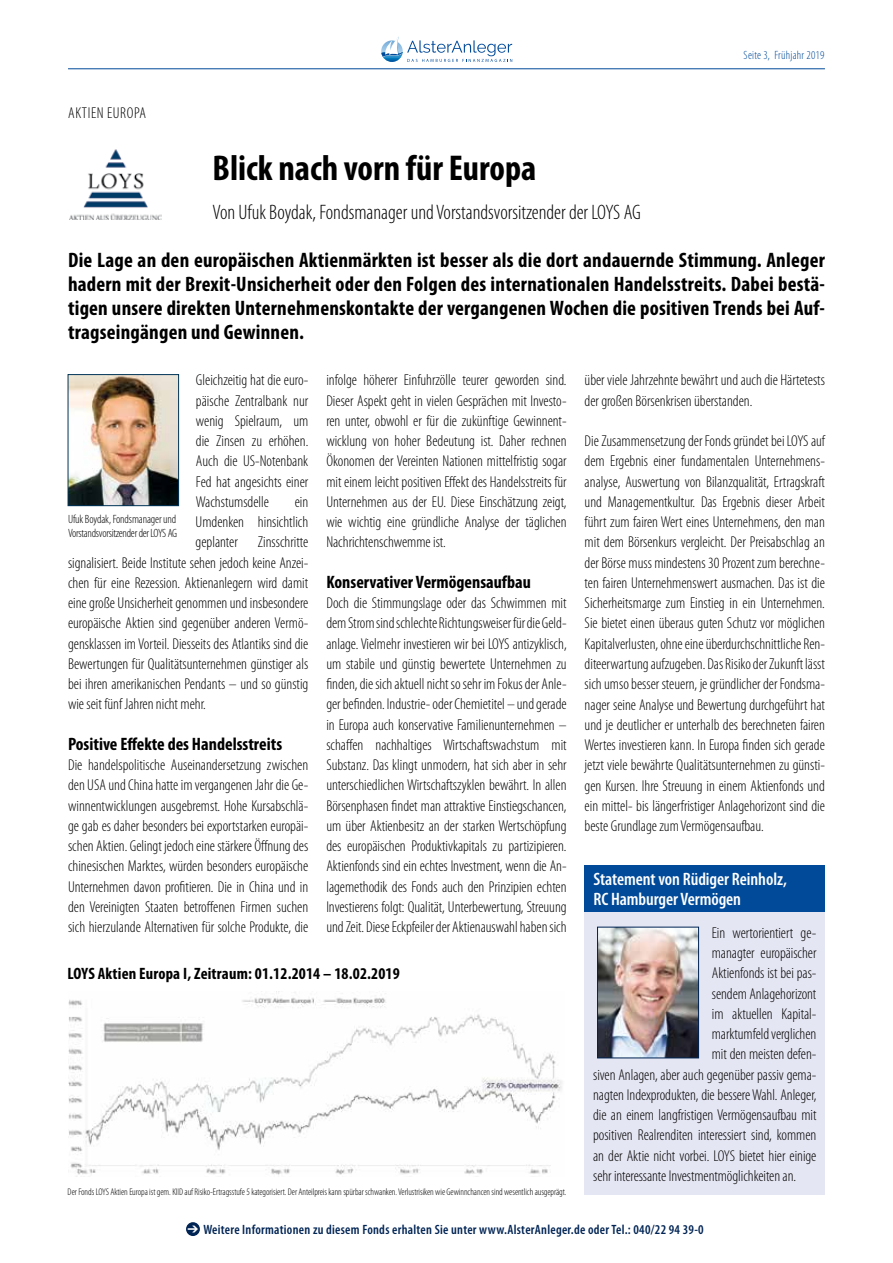
<style>
.page{position:relative;width:893px;height:1263px;background:#fff}
.page>*{position:absolute;margin:0;border:0;box-sizing:border-box;transform-origin:0 0}
.t1{font:700 condensed 36px "Myriad Pro";color:#000}
.t2{font:700 condensed 21px/24px "Myriad Pro";letter-spacing:.01em;color:#000;text-align:justify}
.t3{font:300 condensed 21px "Myriad Pro";color:#000}
.t4{font:700 condensed 18px "Myriad Pro";color:#000}
.t5{font:600 condensed 18px/20.2px "Myriad Pro";letter-spacing:-.005em;color:#fff}
.t6{font:700 condensed 16.5px "Myriad Pro";letter-spacing:.01em;color:#000}
.t7{font:300 condensed 15.75px/20.2px "Myriad Pro";letter-spacing:-.005em;color:#000;text-align:justify}
.t8{font:300 condensed 15.75px "Myriad Pro";letter-spacing:.04em;color:#000}
.t9{font:600 condensed 13.5px "Myriad Pro";letter-spacing:.02em;color:#002454}
.t10{font:300 condensed 12px/14.4px "Myriad Pro";letter-spacing:-.02em;color:#000}
.t11{font:300 condensed 12px "Myriad Pro";letter-spacing:.02em;color:#004a99}
.t12{font:300 condensed 9.75px "Myriad Pro";letter-spacing:-.005em;color:#000}
</style>
<div class="page">
<hr style="left:68px;top:68px;width:757px;height:1px;background:#004a99">
<svg style="left:381px;top:36px;width:131px;height:26px"></svg>
<img style="left:70px;top:376px;width:107px;height:128px">
<div style="left:68px;top:374px;width:111px;height:132px;border:1px solid #003458"></div>
<img style="left:69px;top:150px;width:92px;height:69px">
<div style="left:585px;top:906px;width:240px;height:289px;background:#e5e6f3"></div>
<img style="left:599px;top:929px;width:98px;height:127px">
<div style="left:597px;top:927px;width:102px;height:131px;border:1px solid #002454"></div>
<div style="left:585px;top:865px;width:240px;height:47px;background:#004a99"></div>
<img style="left:68px;top:991px;width:494px;height:186px">
<div style="left:186px;top:1222px;width:14px;height:14px;background:#002454;border-radius:50%"></div>
<p class="t8" style="left:68px;top:104px;width:79px">AKTIEN EUROPA</p>
<p class="t11" style="left:744px;top:48px;width:82px">Seite 3, Frühjahr 2019</p>
<h1 class="t1" style="left:213px;top:146px;width:325px">Blick nach vorn für Europa</h1>
<h2 class="t3" style="left:213px;top:200px;width:430px">Von Ufuk Boydak, Fondsmanager und Vorstandsvorsitzender der LOYS AG</h2>
<p class="t2" style="left:68px;top:248px;width:758px">Die Lage an den europäischen Aktienmärkten ist besser als die dort andauernde Stimmung. Anleger hadern mit der Brexit-Unsicherheit oder den Folgen des internationalen Handelsstreits. Dabei bestä&shy;tigen unsere direkten Unternehmenskontakte der vergangenen Wochen die positiven Trends bei Auf&shy;tragseingängen und Gewinnen.</p>
<p class="t7" style="left:196px;top:370px;width:114px">Gleichzeitig hat die euro&shy;päische Zentralbank nur wenig Spielraum, um die Zinsen zu erhöhen.<br>Auch die US-Notenbank Fed hat angesichts einer Wachstumsdelle</p>
<p class="t7" style="left:196px;top:491px;width:114px;text-indent:99px">ein Umdenken hinsichtlich geplanter</p>
<p class="t10" style="left:68px;top:512px;width:111px">Ufuk Boydak, Fondsmanager und<br>Vorstandsvorsitzender der LOYS AG</p>
<p class="t7" style="left:68px;top:532px;width:242px;text-indent:190px">Zinsschritte signalisiert. Beide Institute sehen jedoch keine Anzei&shy;chen für eine Rezession. Aktienanlegern wird damit eine große Unsicherheit genommen und insbesondere europäische Aktien sind gegenüber anderen Vermö&shy;gensklassen im Vorteil. Diesseits des Atlantiks sind die Bewertungen für Qualitätsunternehmen günstiger als bei ihren amerikanischen Pendants – und so günstig wie seit fünf Jahren nicht mehr.</p>
<p class="t4" style="left:68px;top:733px;width:216px">Positive Effekte des Handelsstreits</p>
<p class="t7" style="left:68px;top:755px;width:242px">Die handelspolitische Auseinandersetzung zwischen den USA und China hatte im vergangenen Jahr die Ge&shy;winnentwicklungen ausgebremst. Hohe Kursabschlä&shy;ge gab es daher besonders bei exportstarken europäi&shy;schen Aktien. Gelingt jedoch eine stärkere Öffnung des chinesischen Marktes, würden besonders europäische Unternehmen davon profitieren. Die in China und in den Vereinigten Staaten betroffenen Firmen suchen sich hierzulande Alternativen für solche Produkte, die</p>
<p class="t7" style="left:326px;top:370px;width:242px">infolge höherer Einfuhrzölle teurer geworden sind.<br>Dieser Aspekt geht in vielen Gesprächen mit Investo&shy;ren unter, obwohl er für die zukünftige Gewinnent&shy;wicklung von hoher Bedeutung ist. Daher rechnen Ökonomen der Vereinten Nationen mittelfristig sogar mit einem leicht positiven Effekt des Handelsstreits für Unternehmen aus der EU. Diese Einschätzung zeigt, wie wichtig eine gründliche Analyse der täglichen Nachrichtenschwemme ist.</p>
<p class="t4" style="left:326px;top:571px;width:206px">Konservativer Vermögensaufbau</p>
<p class="t7" style="left:326px;top:593px;width:242px">Doch die Stimmungslage oder das Schwimmen mit dem Strom sind schlechte Richtungsweiser für die Geld&shy;anlage. Vielmehr investieren wir bei LOYS antizyklisch, um stabile und günstig bewertete Unternehmen zu finden, die sich aktuell nicht so sehr im Fokus der Anle&shy;ger befinden. Industrie- oder Chemietitel – und gerade in Europa auch konservative Familienunternehmen – schaffen nachhaltiges Wirtschaftswachstum mit Substanz. Das klingt unmodern, hat sich aber in sehr unterschiedlichen Wirtschaftszyklen bewährt. In allen Börsenphasen findet man attraktive Einstiegschancen, um über Aktienbesitz an der starken Wertschöpfung des europäischen Produktivkapitals zu partizipieren.<br>Aktienfonds sind ein echtes Investment, wenn die An&shy;lagemethodik des Fonds auch den Prinzipien echten Investierens folgt: Qualität, Unterbewertung, Streuung und Zeit. Diese Eckpfeiler der Aktienauswahl haben sich</p>
<p class="t6" style="left:68px;top:963px;width:334px">LOYS Aktien Europa I, Zeitraum: 01.12.2014 – 18.02.2019</p>
<p class="t12" style="left:68px;top:1186px;width:500px">Der Fonds LOYS Aktien Europa ist gem. KIID auf Risiko-Ertragsstufe 5 kategorisiert. Der Anteilpreis kann spürbar schwanken. Verlustrisiken wie Gewinnchancen sind wesentlich ausgeprägt.</p>
<p class="t7" style="left:585px;top:370px;width:242px">über viele Jahrzehnte bewährt und auch die Härtetests der großen Börsenkrisen überstanden.</p>
<p class="t7" style="left:585px;top:431px;width:242px">Die Zusammensetzung der Fonds gründet bei LOYS auf dem Ergebnis einer fundamentalen Unternehmens&shy;analyse, Auswertung von Bilanzqualität, Ertragskraft und Managementkultur. Das Ergebnis dieser Arbeit führt zum fairen Wert eines Unternehmens, den man mit dem Börsenkurs vergleicht. Der Preisabschlag an der Börse muss mindestens 30 Prozent zum berechne&shy;ten fairen Unternehmenswert ausmachen. Das ist die Sicherheitsmarge zum Einstieg in ein Unternehmen.<br>Sie bietet einen überaus guten Schutz vor möglichen Kapitalverlusten, ohne eine überdurchschnittliche Ren&shy;diteerwartung aufzugeben. Das Risiko der Zukunft lässt sich umso besser steuern, je gründlicher der Fondsma&shy;nager seine Analyse und Bewertung durchgeführt hat und je deutlicher er unterhalb des berechneten fairen Wertes investieren kann. In Europa finden sich gerade jetzt viele bewährte Qualitätsunternehmen zu günsti&shy;gen Kursen. Ihre Streuung in einem Aktienfonds und ein mittel- bis längerfristiger Anlagehorizont sind die beste Grundlage zum Vermögensaufbau.</p>
<p class="t5" style="left:593px;top:868px;width:195px">Statement von Rüdiger Reinholz,<br>RC Hamburger Vermögen</p>
<p class="t7" style="left:712px;top:922px;width:106px">Ein wertorientiert ge-</p>
<p class="t7" style="left:712px;top:943px;width:106px">managter europäischer</p>
<p class="t7" style="left:712px;top:963px;width:106px">Aktienfonds ist bei pas-</p>
<p class="t7" style="left:712px;top:983px;width:106px">sendem Anlagehorizont</p>
<p class="t7" style="left:712px;top:1003px;width:106px">im aktuellen Kapital-</p>
<p class="t7" style="left:712px;top:1024px;width:106px">marktumfeld verglichen</p>
<p class="t7" style="left:712px;top:1044px;width:106px">mit den meisten defen-</p>
<p class="t7" style="left:593px;top:1064px;width:225px">siven Anlagen, aber auch gegenüber passiv gema-</p>
<p class="t7" style="left:593px;top:1084px;width:225px">nagten Indexprodukten, die bessere Wahl. Anleger,</p>
<p class="t7" style="left:593px;top:1105px;width:225px">die an einem langfristigen Vermögensaufbau mit</p>
<p class="t7" style="left:593px;top:1125px;width:225px">positiven Realrenditen interessiert sind, kommen</p>
<p class="t7" style="left:593px;top:1145px;width:225px">an der Aktie nicht vorbei. LOYS bietet hier einige</p>
<p class="t7" style="left:593px;top:1165px;width:205px">sehr interessante Investmentmöglichkeiten an.</p>
<p class="t9" style="left:203px;top:1221px;width:502px">Weitere Informationen zu diesem Fonds erhalten Sie unter www.AlsterAnleger.de oder Tel.: 040/22 94 39-0</p>
</div>
